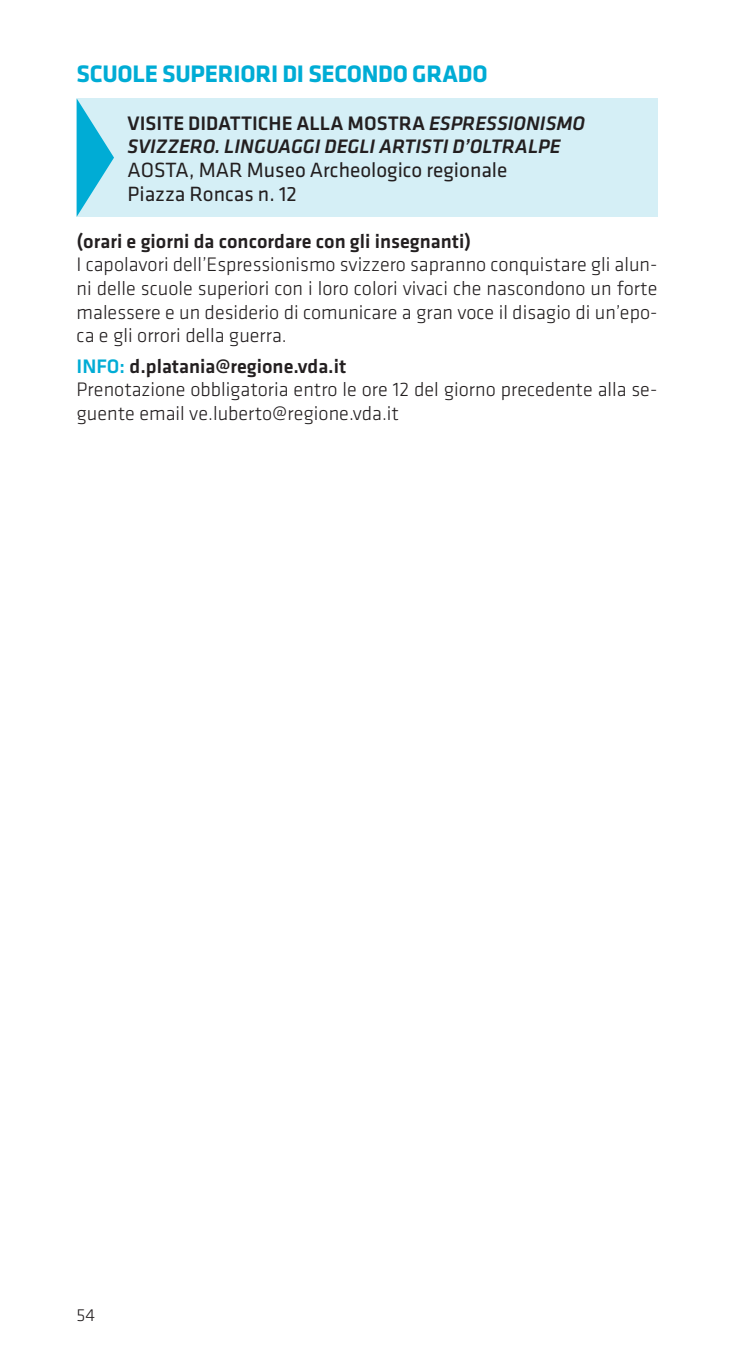
<style>
.page{position:relative;width:734px;height:1372px;background:#fff}
.page>*{position:absolute;margin:0;border:0;box-sizing:border-box;transform-origin:0 0}
.t1{font:700 24.75px "Klavika";letter-spacing:-.01em;color:#00acd5}
.t2{font:21.38px/23.6px "Klavika";color:#231f20}
.t3{font:300 20.25px/23.6px "Klavika";color:#231f20;text-align:justify}
.t4{font:italic 500 20.25px/23.6px "Klavika";color:#231f20}
.t5{font:500 20.25px "Klavika";color:#231f20}
.t6{font:300 18px "Klavika";color:#231f20}
.s1{font-style:normal}
.s2{font-weight:500;color:#00acd5}
.s3{font-weight:500}
</style>
<div class="page">
<div style="left:77px;top:98px;width:580px;height:119px;background:#d5eff6"></div>
<svg style="left:77px;top:99px;width:37px;height:117px"></svg>
<p class="t1" style="left:77px;top:61px;width:412px">SCUOLE SUPERIORI DI SECONDO GRADO</p>
<p class="t4" style="left:128px;top:111px;width:459px"><span class="s1">VISITE DIDATTICHE ALLA MOSTRA</span> ESPRESSIONISMO<br>SVIZZERO. LINGUAGGI DEGLI ARTISTI D’OLTRALPE</p>
<p class="t2" style="left:128px;top:158px;width:381px">AOSTA, MAR Museo Archeologico regionale<br>Piazza Roncas n. 12</p>
<p class="t5" style="left:77px;top:230px;width:396px">(orari e giorni da concordare con gli insegnanti)</p>
<p class="t3" style="left:77px;top:253px;width:582px">I capolavori dell’Espressionismo svizzero sapranno conquistare gli alun&shy;ni delle scuole superiori con i loro colori vivaci che nascondono un forte malessere e un desiderio di comunicare a gran voce il disagio di un’epo&shy;ca e gli orrori della guerra.</p>
<p class="t3" style="left:77px;top:354px;width:582px;text-align:left"><span class="s2">INFO:</span> <span class="s3">d.platania@regione.vda.it<br></span>Prenotazione obbligatoria entro le ore 12 del giorno precedente alla se&shy;guente email ve.luberto@regione.vda.it</p>
<p class="t6" style="left:77px;top:1304px;width:20px">54</p>
</div>
